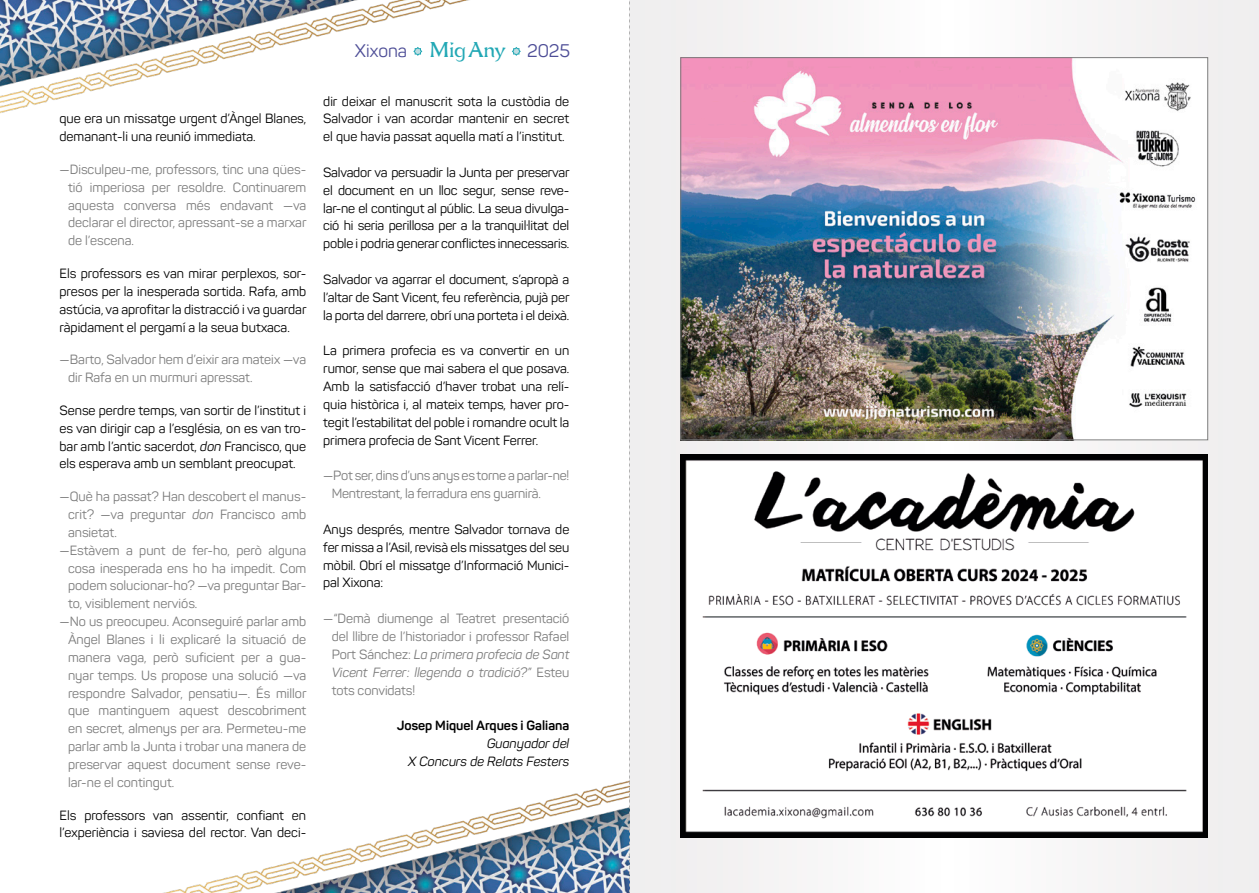
<style>
.page{position:relative;width:1259px;height:893px;background:#fff}
.page>*{position:absolute;margin:0;border:0;box-sizing:border-box;transform-origin:0 0}
.t1{font:18px "Panton";color:#4e4e97}
.t2{font:13.2px/17.9px "Panton";letter-spacing:-.005em;color:#000;text-align:justify}
.t3{font:13.2px/17.9px "Panton";color:#7b7b7b;text-align:justify}
.t4{font:italic 13.2px/17.9px "Panton";color:#000;text-align:right}
.t5{font:700 13.2px "Panton";color:#000}
.s1{font-style:italic}
.s2{font-family:"Aichel";font-size:21px;color:#22a8b5}
</style>
<div class="page">
<svg style="left:629px;top:0;width:630px;height:893px;fill:#f0eff0"></svg>
<img style="left:0;top:0;width:469px;height:113px">
<img style="left:163px;top:780px;width:466px;height:113px">
<img style="left:682px;top:59px;width:524px;height:379px">
<img style="left:680px;top:455px;width:528px;height:382px">
<svg style="left:629px;top:0;width:1px;height:893px"></svg>
<svg style="left:414px;top:47px;width:7px;height:8px"></svg>
<p class="t2" style="left:60px;top:110px;width:248px">que era un missatge urgent d’Àngel Blanes, demanant-li una reunió immediata.</p>
<p class="t3" style="left:68px;top:160px;width:240px;text-indent:-9px">—Disculpeu-me, professors, tinc una qües· tió imperiosa per resoldre. Continuarem aquesta conversa més endavant —va declarar el director, apressant-se a marxar de l’escena.</p>
<p class="t2" style="left:60px;top:264px;width:248px">Els professors es van mirar perplexos, sor· presos per la inesperada sortida. Rafa, amb astúcia, va aprofitar la distracció i va guardar ràpidament el pergamí a la seua butxaca.</p>
<p class="t3" style="left:68px;top:351px;width:240px;text-indent:-9px">—Barto, Salvador hem d’eixir ara mateix —va dir Rafa en un murmuri apressat.</p>
<p class="t2" style="left:60px;top:401px;width:248px">Sense perdre temps, van sortir de l’institut i es van dirigir cap a l’església, on es van tro· bar amb l’antic sacerdot, <span class="s1">don</span> Francisco, que els esperava amb un semblant preocupat.</p>
<p class="t3" style="left:60px;top:488px;width:248px">—Què ha passat? Han descobert el manus·</p>
<p class="t3" style="left:68px;top:505px;width:240px">crit? —va preguntar <span class="s1">don</span> Francisco amb</p>
<p class="t3" style="left:68px;top:523px;width:50px">ansietat.</p>
<p class="t3" style="left:60px;top:541px;width:248px">—Estàvem a punt de fer-ho, però alguna</p>
<p class="t3" style="left:68px;top:559px;width:240px">cosa inesperada ens ho ha impedit. Com</p>
<p class="t3" style="left:68px;top:577px;width:240px">podem solucionar-ho? —va preguntar Bar·</p>
<p class="t3" style="left:68px;top:595px;width:131px">to, visiblement nerviós.</p>
<p class="t3" style="left:60px;top:612px;width:248px">—No us preocupeu. Aconseguiré parlar amb</p>
<p class="t3" style="left:68px;top:630px;width:240px">Àngel Blanes i li explicaré la situació de</p>
<p class="t3" style="left:68px;top:648px;width:240px">manera vaga, però suficient per a gua·</p>
<p class="t3" style="left:68px;top:666px;width:240px">nyar temps. Us propose una solució —va</p>
<p class="t3" style="left:68px;top:684px;width:240px">respondre Salvador, pensatiu—. És millor</p>
<p class="t3" style="left:68px;top:702px;width:240px">que mantinguem aquest descobriment</p>
<p class="t3" style="left:68px;top:720px;width:240px">en secret, almenys per ara. Permeteu-me</p>
<p class="t3" style="left:68px;top:737px;width:240px">parlar amb la Junta i trobar una manera de</p>
<p class="t3" style="left:68px;top:755px;width:240px">preservar aquest document sense reve·</p>
<p class="t3" style="left:68px;top:773px;width:108px">lar-ne el contingut.</p>
<p class="t2" style="left:60px;top:806px;width:248px">Els professors van assentir, confiant en l’experiència i saviesa del rector. Van deci·</p>
<h1 class="t1" style="left:355px;top:40px;width:217px">Xixona <span class="s2">Mig Any</span> 2025</h1>
<p class="t2" style="left:323px;top:92px;width:247px">dir deixar el manuscrit sota la custòdia de Salvador i van acordar mantenir en secret el que havia passat aquella matí a l’institut.</p>
<p class="t2" style="left:323px;top:163px;width:248px">Salvador va persuadir la Junta per preservar el document en un lloc segur, sense reve· lar-ne el contingut al públic. La seua divulga· ció hi seria perillosa per a la tranquil·litat del poble i podria generar conflictes innecessaris.</p>
<p class="t2" style="left:323px;top:270px;width:248px">Salvador va agarrar el document, s’apropà a l’altar de Sant Vicent, feu referència, pujà per la porta del darrere, obrí una porteta i el deixà.</p>
<p class="t2" style="left:323px;top:342px;width:248px">La primera profecia es va convertir en un rumor, sense que mai sabera el que posava.<br>Amb la satisfacció d’haver trobat una relí· quia històrica i, al mateix temps, haver pro· tegit l’estabilitat del poble i romandre ocult la primera profecia de Sant Vicent Ferrer.</p>
<p class="t3" style="left:332px;top:467px;width:239px;text-indent:-9px">—Pot ser, dins d’uns anys es torne a parlar-ne!<br>Mentrestant, la ferradura ens guarnirà.</p>
<p class="t2" style="left:323px;top:520px;width:248px">Anys després, mentre Salvador tornava de fer missa a l’Asil, revisà els missatges del seu mòbil. Obrí el missatge d’Informació Munici· pal Xixona:</p>
<p class="t3" style="left:332px;top:609px;width:239px;text-indent:-9px">—“Demà diumenge al Teatret presentació del llibre de l’historiador i professor Rafael Port Sánchez: <span class="s1">La primera profecia de Sant Vicent Ferrer</span>: <span class="s1">llegenda o tradició?”</span> Esteu tots convidats!</p>
<p class="t5" style="left:397px;top:717px;width:174px">Josep Miquel Arques i Galiana</p>
<p class="t4" style="left:408px;top:734px;width:163px">Guanyador del<br>X Concurs de Relats Festers</p>
</div>
